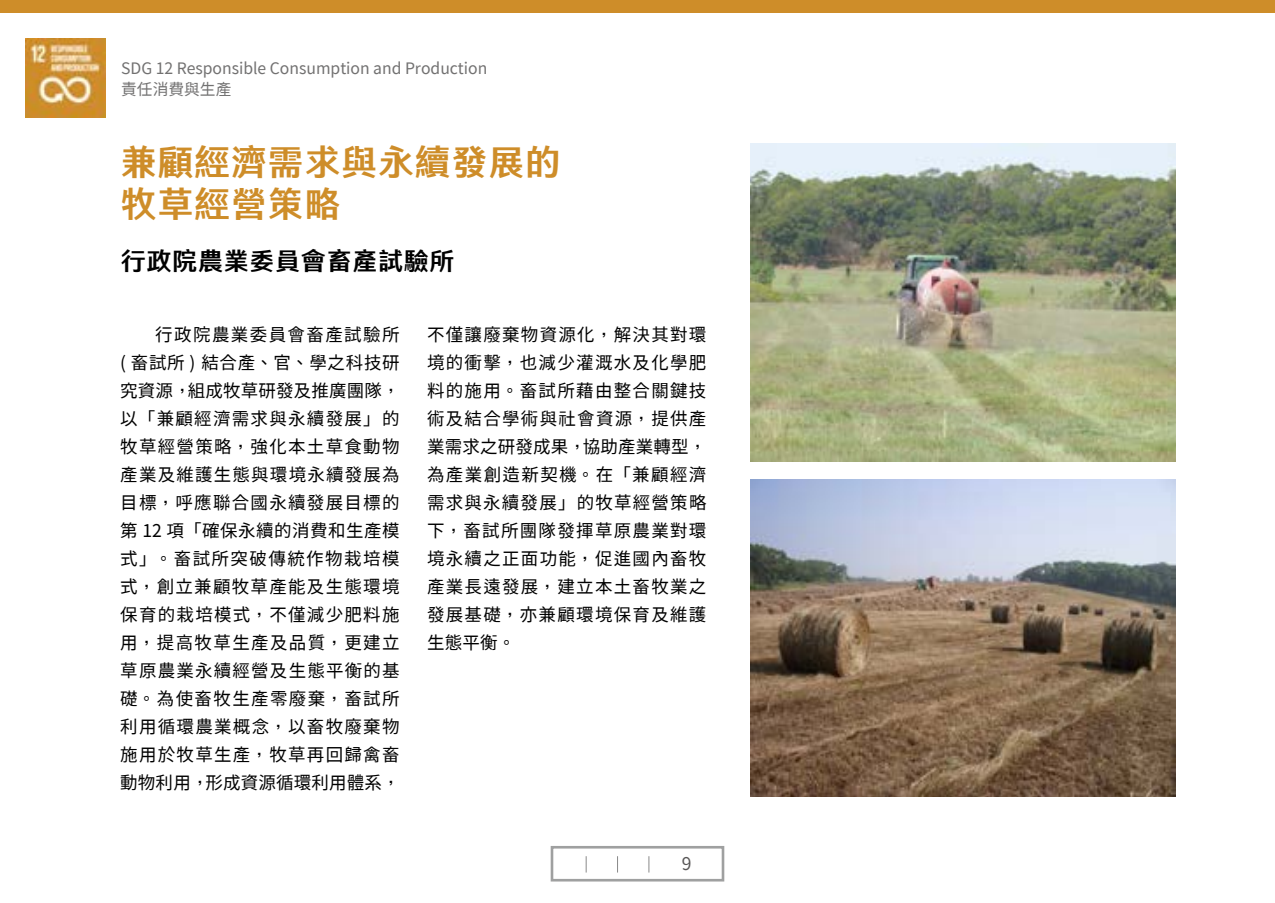
<style>
.page{position:relative;width:1275px;height:903px;background:#fff}
.page>*{position:absolute;margin:0;border:0;box-sizing:border-box;transform-origin:0 0}
.t1{font:800 35px/42px "AR Fang Xin Shu H7 B5 Std";letter-spacing:.05em;color:#ce8d29}
.t2{font:800 24.5px "AR Fang Xin Shu H7 B5 Std";letter-spacing:.05em;color:#000}
.t3{font:17.5px/28px "Taipei Sans TC Beta";letter-spacing:.075em;color:#000;text-align:justify}
.t4{font:17.5px "Taipei Sans TC Beta";color:#595757}
.t5{font:15.75px/21px "Taipei Sans TC Beta";color:#727171}
</style>
<div class="page">
<div style="left:0;top:0;width:1275px;height:12px;background:#ce8d29"></div>
<img style="left:26px;top:38px;width:79px;height:80px">
<div style="left:551px;top:846px;width:173px;height:35px;border:3px solid #9fa0a0"></div>
<svg style="left:649px;top:856px;width:1px;height:16px"></svg>
<svg style="left:617px;top:856px;width:1px;height:16px"></svg>
<svg style="left:586px;top:856px;width:1px;height:16px"></svg>
<img style="left:751px;top:144px;width:425px;height:317px">
<img style="left:751px;top:479px;width:425px;height:318px">
<p class="t5" style="left:121px;top:58px;width:368px">SDG 12 Responsible Consumption and Production責任消費與生產</p>
<h1 class="t1" style="left:121px;top:142px;width:441px">兼顧經濟需求與永續發展的牧草經營策略</h1>
<h2 class="t2" style="left:121px;top:248px;width:335px">行政院農業委員會畜產試驗所</h2>
<p class="t3" style="left:120px;top:321px;width:281px;text-indent:35px">行政院農業委員會畜產試驗所( 畜試所 ) 結合產、官、學之科技研究資源，組成牧草研發及推廣團隊，以「兼顧經濟需求與永續發展」的牧草經營策略，強化本土草食動物產業及維護生態與環境永續發展為目標，呼應聯合國永續發展目標的第 12 項「確保永續的消費和生產模式」。畜試所突破傳統作物栽培模式，創立兼顧牧草產能及生態環境保育的栽培模式，不僅減少肥料施用，提高牧草生產及品質，更建立草原農業永續經營及生態平衡的基礎。為使畜牧生產零廢棄，畜試所利用循環農業概念，以畜牧廢棄物施用於牧草生產，牧草再回歸禽畜動物利用，形成資源循環利用體系，</p>
<p class="t3" style="left:427px;top:321px;width:281px">不僅讓廢棄物資源化，解決其對環境的衝擊，也減少灌溉水及化學肥料的施用。畜試所藉由整合關鍵技術及結合學術與社會資源，提供產業需求之研發成果，協助產業轉型，為產業創造新契機。在「兼顧經濟需求與永續發展」的牧草經營策略下，畜試所團隊發揮草原農業對環境永續之正面功能，促進國內畜牧產業長遠發展，建立本土畜牧業之發展基礎，亦兼顧環境保育及維護生態平衡。</p>
<p class="t4" style="left:682px;top:854px;width:11px">9</p>
</div>
